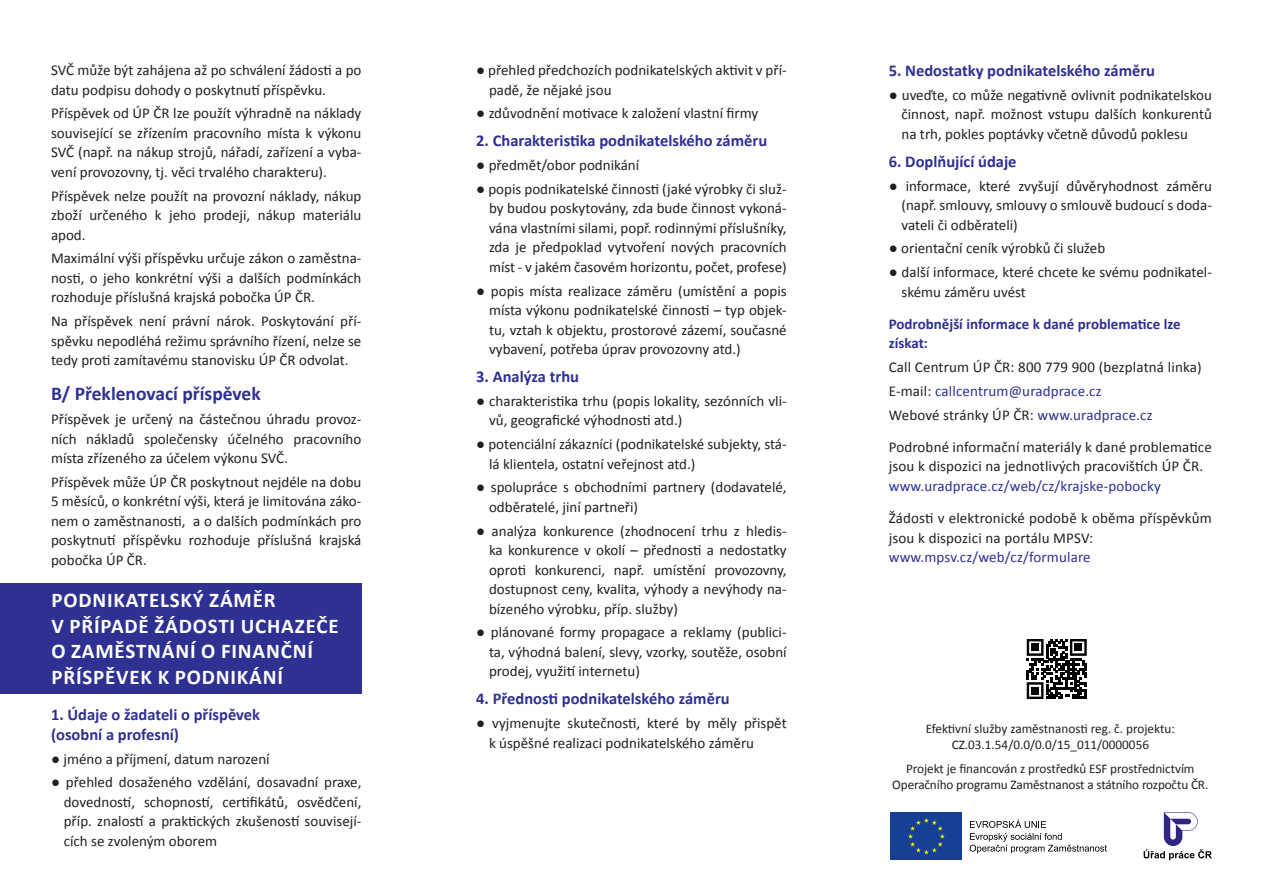
<style>
.page{position:relative;width:1263px;height:893px;background:#fff}
.page>*{position:absolute;margin:0;border:0;box-sizing:border-box;transform-origin:0 0}
.t1{font:700 21px/25.5px "Calibri";letter-spacing:.04em;color:#fff}
.t2{font:700 19.5px "Calibri";color:#2e3092}
.t3{font:700 16.5px/19.5px "Calibri";color:#2e3092}
.t4{font:15px/19.5px "Calibri";color:#231f20;text-align:justify}
.t5{font:15px "Calibri";letter-spacing:.01em;color:#2e3092}
.t6{font:700 15px/19.5px "Calibri";color:#2e3092}
.t7{font:13.2px/15.9px "Calibri";letter-spacing:-.005em;color:#231f20;text-align:center}
.s1{color:#231f20}
.s2{color:#2e3092}
</style>
<div class="page">
<div style="left:0;top:583px;width:361px;height:111px;background:#2e3092"></div>
<svg style="left:1026px;top:639px;width:61px;height:60px;fill:#000001"></svg>
<svg style="left:1144px;top:812px;width:68px;height:48px"></svg>
<svg style="left:970px;top:819px;width:137px;height:34px"></svg>
<svg style="left:890px;top:812px;width:72px;height:48px"></svg>
<div style="left:891px;top:813px;width:71px;height:47px;background:#174094"></div>
<svg style="left:908px;top:818px;width:37px;height:36px"></svg>
<p class="t4" style="left:51px;top:60px;width:312px">SVČ může být zahájena až po schválení žádosti a po datu podpisu dohody o poskytnutí příspěvku.</p>
<p class="t4" style="left:51px;top:104px;width:312px">Příspěvek od ÚP ČR lze použít výhradně na náklady související se zřízením pracovního místa k výkonu SVČ (např. na nákup strojů, nářadí, zařízení a vyba&shy;vení provozovny, tj. věci trvalého charakteru).</p>
<p class="t4" style="left:51px;top:186px;width:312px">Příspěvek nelze použít na provozní náklady, nákup zboží určeného k jeho prodeji, nákup materiálu apod.</p>
<p class="t4" style="left:51px;top:249px;width:312px">Maximální výši příspěvku určuje zákon o zaměstna&shy;nosti, o jeho konkrétní výši a dalších podmínkách rozhoduje příslušná krajská pobočka ÚP ČR.</p>
<p class="t4" style="left:51px;top:311px;width:312px">Na příspěvek není právní nárok. Poskytování pří&shy;spěvku nepodléhá režimu správního řízení, nelze se tedy proti zamítavému stanovisku ÚP ČR odvolat.</p>
<p class="t2" style="left:51px;top:381px;width:211px">B/ Překlenovací příspěvek</p>
<p class="t4" style="left:51px;top:409px;width:312px">Příspěvek je určený na částečnou úhradu provoz&shy;ních nákladů společensky účelného pracovního místa zřízeného za účelem výkonu SVČ.</p>
<p class="t4" style="left:51px;top:472px;width:312px">Příspěvek může ÚP ČR poskytnout nejdéle na dobu 5 měsíců, o konkrétní výši, která je limitována záko&shy;nem o zaměstnanosti, a o dalších podmínkách pro poskytnutí příspěvku rozhoduje příslušná krajská pobočka ÚP ČR.</p>
<p class="t1" style="left:51px;top:588px;width:289px">PODNIKATELSKÝ ZÁMĚR<br>V PŘÍPADĚ ŽÁDOSTI UCHAZEČE<br>O ZAMĚSTNÁNÍ O FINANČNÍ<br>PŘÍSPĚVEK K PODNIKÁNÍ</p>
<p class="t3" style="left:51px;top:705px;width:211px">1. Údaje o žadateli o příspěvek (osobní a profesní)</p>
<p class="t4" style="left:51px;top:749px;width:220px">● jméno a příjmení, datum narození</p>
<p class="t4" style="left:64px;top:773px;width:299px;text-indent:-13px">● přehled dosaženého vzdělání, dosavadní praxe, dovedností, schopností, certifikátů, osvědčení, příp. znalostí a praktických zkušeností souvisejí&shy;cích se zvoleným oborem</p>
<p class="t4" style="left:489px;top:60px;width:299px;text-indent:-13px">● přehled předchozích podnikatelských aktivit v pří&shy;padě, že nějaké jsou</p>
<p class="t4" style="left:476px;top:104px;width:283px">● zdůvodnění motivace k založení vlastní firmy</p>
<p class="t3" style="left:476px;top:131px;width:292px">2. Charakteristika podnikatelského záměru</p>
<p class="t4" style="left:476px;top:155px;width:165px">● předmět/obor podnikání</p>
<p class="t4" style="left:489px;top:179px;width:299px;text-indent:-13px">● popis podnikatelské činnosti (jaké výrobky či služ&shy;by budou poskytovány, zda bude činnost vykoná&shy;vána vlastními silami, popř. rodinnými příslušníky, zda je předpoklad vytvoření nových pracovních míst - v jakém časovém horizontu, počet, profese)</p>
<p class="t4" style="left:489px;top:281px;width:299px;text-indent:-13px">● popis místa realizace záměru (umístění a popis místa výkonu podnikatelské činnosti – typ objek&shy;tu, vztah k objektu, prostorové zázemí, současné vybavení, potřeba úprav provozovny atd.)</p>
<p class="t3" style="left:476px;top:367px;width:104px">3. Analýza trhu</p>
<p class="t4" style="left:489px;top:391px;width:299px;text-indent:-13px">● charakteristika trhu (popis lokality, sezónních vli&shy;vů, geografické výhodnosti atd.)</p>
<p class="t4" style="left:489px;top:434px;width:299px;text-indent:-13px">● potenciální zákazníci (podnikatelské subjekty, stá&shy;lá klientela, ostatní veřejnost atd.)</p>
<p class="t4" style="left:489px;top:478px;width:299px;text-indent:-13px">● spolupráce s obchodními partnery (dodavatelé, odběratelé, jiní partneři)</p>
<p class="t4" style="left:489px;top:521px;width:299px;text-indent:-13px">● analýza konkurence (zhodnocení trhu z hledis&shy;ka konkurence v okolí – přednosti a nedostatky oproti konkurenci, např. umístění provozovny, dostupnost ceny, kvalita, výhody a nevýhody na&shy;bízeného výrobku, příp. služby)</p>
<p class="t4" style="left:489px;top:623px;width:299px;text-indent:-13px">● plánované formy propagace a reklamy (publici&shy;ta, výhodná balení, slevy, vzorky, soutěže, osobní prodej, využití internetu)</p>
<p class="t3" style="left:476px;top:689px;width:255px">4. Přednosti podnikatelského záměru</p>
<p class="t4" style="left:489px;top:713px;width:299px;text-indent:-13px">● vyjmenujte skutečnosti, které by měly přispět k úspěšné realizaci podnikatelského záměru</p>
<p class="t3" style="left:889px;top:61px;width:268px">5. Nedostatky podnikatelského záměru</p>
<p class="t4" style="left:901px;top:85px;width:312px;text-indent:-13px">● uveďte, co může negativně ovlivnit podnikatelskou činnost, např. možnost vstupu dalších konkurentů na trh, pokles poptávky včetně důvodů poklesu</p>
<p class="t3" style="left:889px;top:152px;width:129px">6. Doplňující údaje</p>
<p class="t4" style="left:901px;top:176px;width:312px;text-indent:-13px">● informace, které zvyšují důvěryhodnost záměru (např. smlouvy, smlouvy o smlouvě budoucí s doda&shy;vateli či odběrateli)</p>
<p class="t4" style="left:889px;top:239px;width:218px">● orientační ceník výrobků či služeb</p>
<p class="t4" style="left:901px;top:262px;width:312px;text-indent:-13px">● další informace, které chcete ke svému podnikatel&shy;skému záměru uvést</p>
<p class="t6" style="left:889px;top:314px;width:293px">Podrobnější informace k dané problematice lze získat:</p>
<p class="t4" style="left:889px;top:357px;width:314px">Call Centrum ÚP ČR: 800 779 900 (bezplatná linka)</p>
<p class="t5" style="left:889px;top:381px;width:214px"><span class="s1">E-mail:</span> callcentrum@uradprace.cz</p>
<p class="t4" style="left:889px;top:405px;width:265px">Webové stránky ÚP ČR: <span class="s2">www.uradprace.cz</span></p>
<p class="t4" style="left:889px;top:437px;width:325px">Podrobné informační materiály k dané problematice jsou k dispozici na jednotlivých pracovištích ÚP ČR.</p>
<p class="t5" style="left:889px;top:476px;width:274px">www.uradprace.cz/web/cz/krajske-pobocky</p>
<p class="t4" style="left:889px;top:509px;width:325px">Žádosti v elektronické podobě k oběma příspěvkům jsou k dispozici na portálu MPSV:</p>
<p class="t5" style="left:889px;top:548px;width:203px">www.mpsv.cz/web/cz/formulare</p>
<p class="t7" style="left:926px;top:721px;width:251px">Efektivní služby zaměstnanosti reg. č. projektu:<br>CZ.03.1.54/0.0/0.0/15_011/0000056</p>
<p class="t7" style="left:892px;top:761px;width:318px">Projekt je financován z prostředků ESF prostřednictvím<br>Operačního programu Zaměstnanost a státního rozpočtu ČR.</p>
</div>
